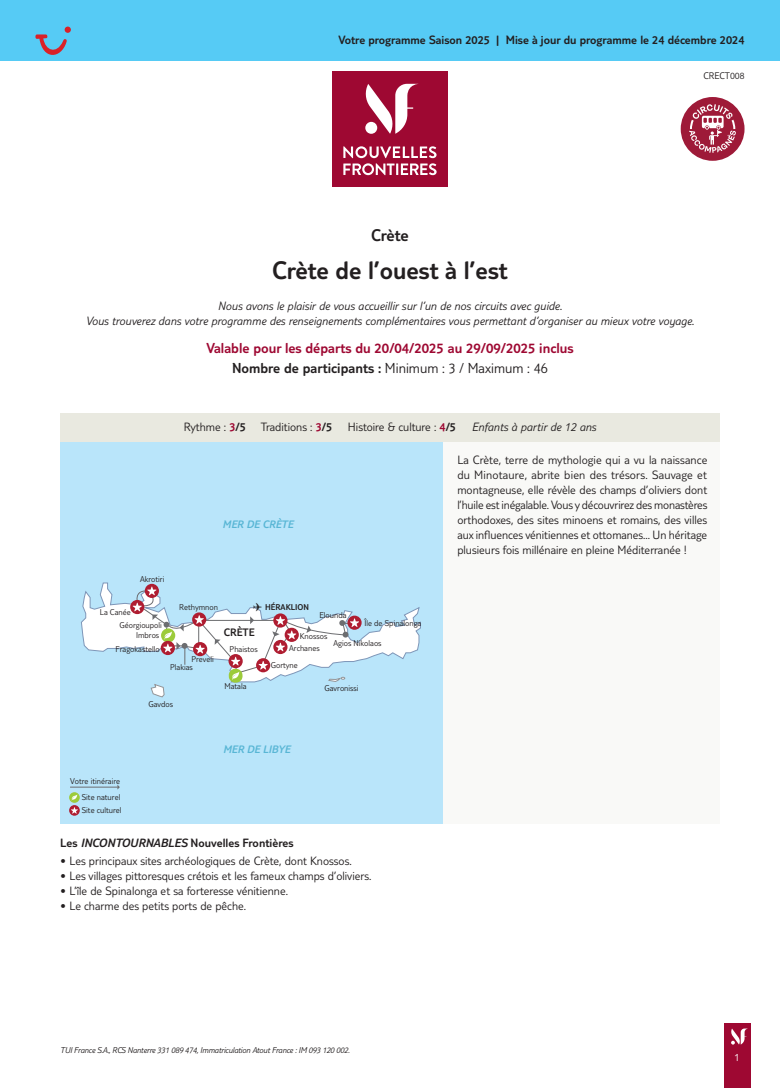
<style>
.page{position:relative;width:780px;height:1088px;background:#fff}
.page>*{position:absolute;margin:0;border:0;box-sizing:border-box;transform-origin:0 0}
.t1{font:300 26.25px "TUI Type";color:#231f20}
.t2{font:300 17.5px "TUI Type";letter-spacing:-.005em;color:#231f20}
.t3{font:300 15px/19.8px "TUI Type";color:#9e0832;text-align:center}
.t4{font:300 12.5px/15px "TUI Type";color:#231f20;text-align:justify}
.t5{font:italic 300 12.5px/15px "TUI Type";color:#231f20;text-align:center}
.t6{font:300 12.5px "TUI Type";color:#231f20}
.t7{font:italic 300 11.25px "TUI Type";color:#59b6d5}
.t8{font:300 11.25px "TUI Type";color:#231f20}
.t9{font:300 11.25px "TUI Type";color:#fff}
.t10{font:300 10px "TUI Type";color:#231f20}
.t11{font:300 8.75px/16.8px "TUI Type";color:#231f20}
.t12{font:italic 300 8.75px "TUI Type";letter-spacing:-.02em;color:#231f20}
.t13{font:300 8.75px "TUI Type";color:#231f20}
.s1{color:#231f20}
.s2{color:#9e0832}
.s3{font-style:inherit}
.s4{font-style:normal}
.s5{font-style:normal;color:#9e0832}
.s6{font-style:italic}
</style>
<div class="page">
<div style="left:724px;top:1023px;width:26px;height:65px;background:#9e0832"></div>
<svg style="left:731px;top:1028px;width:17px;height:16px"></svg>
<div style="left:60px;top:441px;width:659px;height:383px;background:#f9f9f7"></div>
<div style="left:0;top:0;width:780px;height:60px;background:#56cbf5"></div>
<div style="left:332px;top:72px;width:115px;height:115px;background:#9e0832"></div>
<svg style="left:343px;top:146px;width:93px;height:29px"></svg>
<svg style="left:365px;top:84px;width:52px;height:50px"></svg>
<div style="left:60px;top:441px;width:383px;height:383px;background:#b9e5fa"></div>
<hr style="left:70px;top:786px;width:48px;height:1px;background:#6c6d70">
<svg style="left:69px;top:792px;width:11px;height:11px"></svg>
<svg style="left:72px;top:794px;width:5px;height:6px"></svg>
<svg style="left:69px;top:805px;width:11px;height:11px"></svg>
<svg style="left:71px;top:807px;width:7px;height:7px"></svg>
<svg style="left:81px;top:583px;width:339px;height:114px"></svg>
<div style="left:60px;top:413px;width:659px;height:28px;background:#e9e9e0"></div>
<svg style="left:35px;top:27px;width:36px;height:28px"></svg>
<div style="left:680px;top:97px;width:64px;height:64px;background:#9e1a38;border-radius:50%"></div>
<svg style="left:689px;top:104px;width:47px;height:49px"></svg>
<p class="t6" style="left:338px;top:33px;width:407px">Votre programme Saison 2025 | Mise à jour du programme le 24 décembre 2024</p>
<p class="t10" style="left:703px;top:70px;width:43px">CRECT008</p>
<h2 class="t2" style="left:371px;top:225px;width:39px">Crète</h2>
<h1 class="t1" style="left:272px;top:255px;width:237px">Crète de l’ouest à l’est</h1>
<p class="t5" style="left:86px;top:298px;width:610px">Nous avons le plaisir de vous accueillir sur l’un de nos circuits avec guide.<br>Vous trouverez dans votre programme des renseignements complémentaires vous permettant d’organiser au mieux votre voyage.</p>
<p class="t3" style="left:206px;top:338px;width:368px">Valable pour les départs du 20/04/2025 au 29/09/2025 inclus<br><span class="s1">Nombre de participants :</span> <span class="s1">Minimum : 3 / Maximum : 46</span></p>
<p class="t4" style="left:184px;top:419px;width:150px">Rythme : <span class="s2">3</span><span class="s3">/5</span> Traditions : <span class="s2">3</span><span class="s3">/5</span></p>
<p class="t5" style="left:348px;top:419px;width:250px"><span class="s4">Histoire &amp; culture :</span> <span class="s5">4</span><span class="s4">/5</span> Enfants à partir de 12 ans</p>
<p class="t11" style="left:140px;top:571px;width:26px">Akrotiri</p>
<p class="t7" style="left:222px;top:518px;width:72px">MER DE CRÈTE</p>
<p class="t11" style="left:100px;top:603px;width:32px">La Canée</p>
<p class="t11" style="left:119px;top:616px;width:44px">Géorgioupoli</p>
<p class="t11" style="left:136px;top:626px;width:25px">Imbros</p>
<p class="t11" style="left:116px;top:641px;width:45px">Fragokastello</p>
<p class="t13" style="left:253px;top:602px;width:57px">✈ HÉRAKLION</p>
<p class="t11" style="left:179px;top:598px;width:40px">Rethymnon</p>
<p class="t11" style="left:319px;top:607px;width:28px">Elounda</p>
<p class="t11" style="left:333px;top:635px;width:50px">Agios Nikolaos</p>
<p class="t11" style="left:364px;top:614px;width:58px">Île de Spinalonga</p>
<p class="t8" style="left:224px;top:626px;width:32px">CRÈTE</p>
<p class="t11" style="left:300px;top:628px;width:29px">Knossos</p>
<p class="t11" style="left:230px;top:641px;width:30px">Phaistos</p>
<p class="t11" style="left:271px;top:640px;width:50px;text-indent:18px">Archanes<br>Gortyne</p>
<p class="t11" style="left:170px;top:655px;width:45px;line-height:7.9px;text-indent:21px">Preveli<br>Plakias</p>
<p class="t11" style="left:224px;top:678px;width:24px">Matala</p>
<p class="t11" style="left:324px;top:679px;width:36px">Gavronissi</p>
<p class="t11" style="left:148px;top:696px;width:26px">Gavdos</p>
<p class="t11" style="left:70px;top:772px;width:52px;text-align:right">Votre itinéraire<br>Site naturel</p>
<p class="t11" style="left:82px;top:802px;width:41px">Site culturel</p>
<p class="t7" style="left:223px;top:743px;width:69px">MER DE LIBYE</p>
<p class="t6" style="left:60px;top:835px;width:235px">Les <span class="s6">INCONTOURNABLES</span> Nouvelles Frontières</p>
<p class="t4" style="left:60px;top:853px;width:293px">• Les principaux sites archéologiques de Crète, dont Knossos.</p>
<p class="t4" style="left:60px;top:868px;width:313px">• Les villages pittoresques crétois et les fameux champs d’oliviers.</p>
<p class="t4" style="left:60px;top:883px;width:229px">• L’île de Spinalonga et sa forteresse vénitienne.</p>
<p class="t4" style="left:60px;top:898px;width:187px">• Le charme des petits ports de pêche.</p>
<p class="t4" style="left:457px;top:452px;width:251px">La Crète, terre de mythologie qui a vu la naissance du Minotaure, abrite bien des trésors. Sauvage et montagneuse, elle révèle des champs d’oliviers dont l’huile est inégalable. Vous y découvrirez des monastères orthodoxes, des sites minoens et romains, des villes aux influences vénitiennes et ottomanes... Un héritage plusieurs fois millénaire en pleine Méditerranée !</p>
<p class="t12" style="left:60px;top:1045px;width:291px">TUI France S.A., RCS Nanterre 331 089 474, Immatriculation Atout France : IM 093 120 002.</p>
<p class="t9" style="left:734px;top:1050px;width:7px">1</p>
</div>
